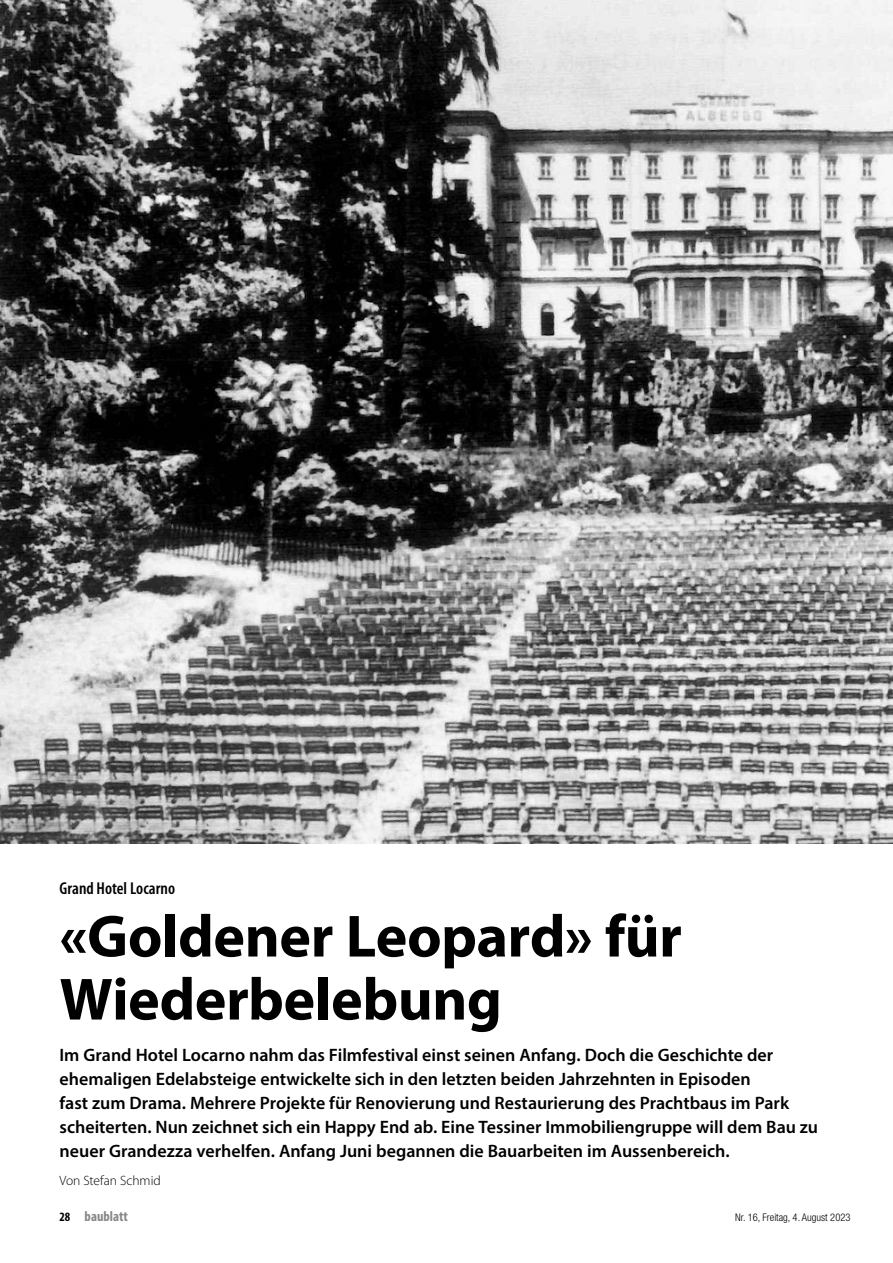
<style>
.page{position:relative;width:893px;height:1263px;background:#fff}
.page>*{position:absolute;margin:0;border:0;box-sizing:border-box;transform-origin:0 0}
.t1{font:700 60px/63px "Myriad Pro";letter-spacing:-.01em;color:#000}
.t2{font:600 18px/24px "Myriad Pro";color:#000}
.t3{font:600 condensed 17.25px "Myriad Pro";color:#000}
.t4{font:700 condensed 14.25px "Myriad Pro";color:#868786}
.t5{font:300 13.5px "Myriad Pro";color:#000}
.t6{font:300 condensed 10.5px "Helvetica Neue LT Pro";color:#000}
.s1{font-size:12.75px;color:#000}
</style>
<div class="page">
<img style="left:0;top:0;width:893px;height:843px">
<p class="t3" style="left:60px;top:878px;width:117px">Grand Hotel Locarno</p>
<h1 class="t1" style="left:60px;top:905px;width:624px">«Goldener Leopard» für<br>Wiederbelebung</h1>
<p class="t2" style="left:60px;top:1042px;width:760px">Im Grand Hotel Locarno nahm das Filmfestival einst seinen Anfang. Doch die Geschichte der ehemaligen Edelabsteige entwickelte sich in den letzten beiden Jahrzehnten in Episoden<br>fast zum Drama. Mehrere Projekte für Renovierung und Restaurierung des Prachtbaus im Park scheiterten. Nun zeichnet sich ein Happy End ab. Eine Tessiner Immobiliengruppe will dem Bau zu neuer Grandezza verhelfen. Anfang Juni begannen die Bauarbeiten im Aussenbereich.</p>
<p class="t5" style="left:60px;top:1173px;width:103px">Von Stefan Schmid</p>
<p class="t4" style="left:60px;top:1207px;width:70px"><span class="s1">28</span> baublatt</p>
<p class="t6" style="left:735px;top:1211px;width:117px">Nr. 16, Freitag, 4. August 2023</p>
</div>
